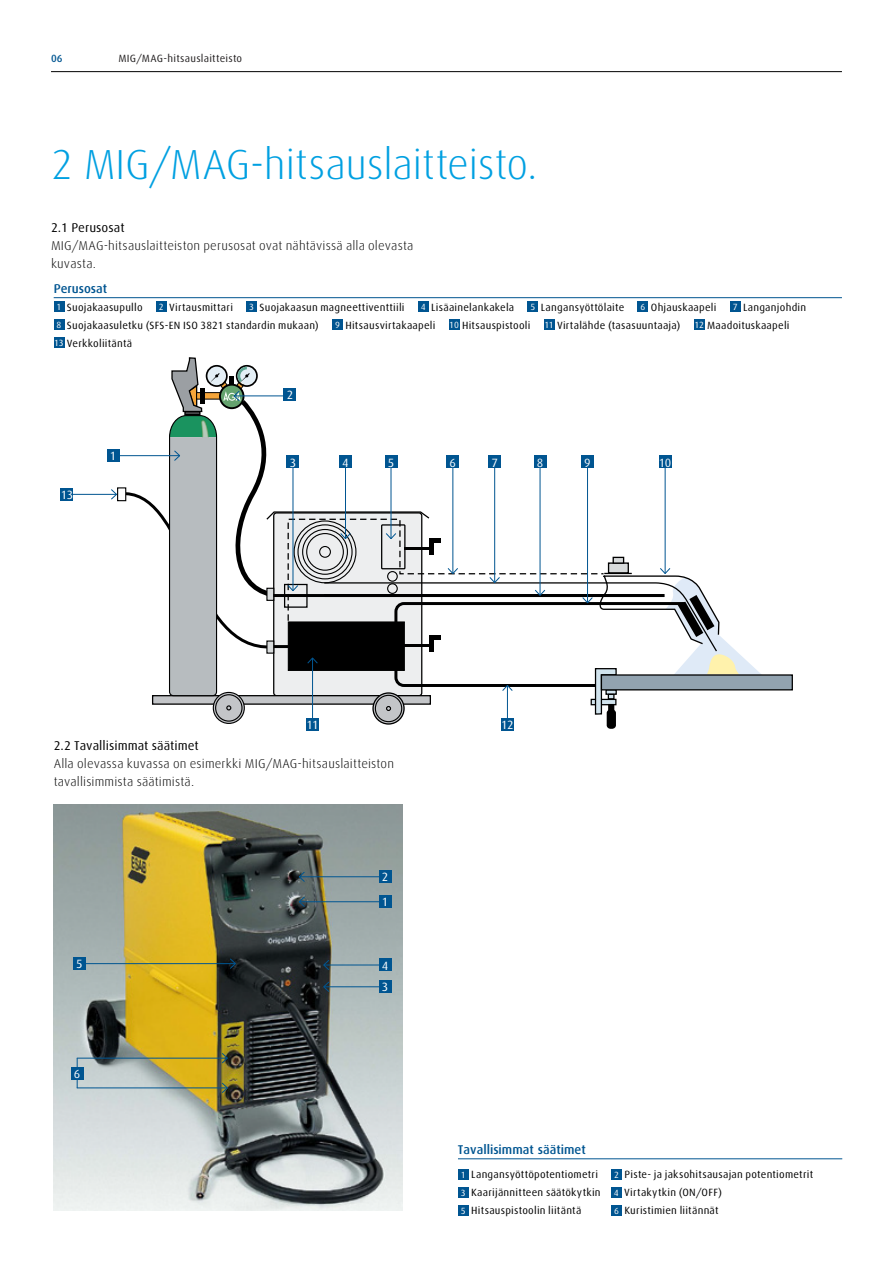
<style>
.page{position:relative;width:893px;height:1263px;background:#fff}
.page>*{position:absolute;margin:0;border:0;box-sizing:border-box;transform-origin:0 0}
.t1{font:300 42px "Linde Dax Global";letter-spacing:-.015em;color:#00a0e1}
.t2{font:300 12.75px/17.9px "Linde Dax Global";letter-spacing:.01em;color:#000}
.t3{font:12.75px "Linde Dax Global";color:#000}
.t4{font:500 12.75px "Linde Dax Global";color:#005591}
.t5{font:12px/21.8px "Linde Dax Global";letter-spacing:-.035em;color:#fff}
.t6{font:10.5px "Linde Dax Global";letter-spacing:.02em;color:#000}
.t7{font:10.5px "Linde Dax Global";letter-spacing:.02em;color:#221f20}
.t8{font:500 10.5px "Linde Dax Global";color:#005591}
.s1{font-size:9px;color:#fff}
</style>
<div class="page">
<img style="left:54px;top:805px;width:348px;height:406px">
<hr style="left:51px;top:71px;width:791px;height:1px;background:#000">
<hr style="left:54px;top:297px;width:788px;height:1px;background:#005591">
<div style="left:54px;top:301px;width:10px;height:11px;background:#005591"></div>
<div style="left:156px;top:301px;width:11px;height:11px;background:#005591"></div>
<div style="left:246px;top:301px;width:11px;height:11px;background:#005591"></div>
<div style="left:418px;top:301px;width:11px;height:11px;background:#005591"></div>
<div style="left:528px;top:301px;width:10px;height:11px;background:#005591"></div>
<div style="left:638px;top:301px;width:10px;height:11px;background:#005591"></div>
<div style="left:730px;top:301px;width:10px;height:11px;background:#005591"></div>
<div style="left:54px;top:319px;width:10px;height:11px;background:#005591"></div>
<div style="left:332px;top:319px;width:11px;height:11px;background:#005591"></div>
<div style="left:449px;top:319px;width:10px;height:11px;background:#005591"></div>
<div style="left:544px;top:319px;width:10px;height:11px;background:#005591"></div>
<div style="left:694px;top:319px;width:10px;height:11px;background:#005591"></div>
<div style="left:54px;top:337px;width:10px;height:11px;background:#005591"></div>
<hr style="left:458px;top:1158px;width:384px;height:1px;background:#005591">
<div style="left:458px;top:1169px;width:11px;height:10px;background:#005591"></div>
<div style="left:611px;top:1169px;width:11px;height:10px;background:#005591"></div>
<div style="left:458px;top:1187px;width:11px;height:10px;background:#005591"></div>
<div style="left:611px;top:1187px;width:11px;height:10px;background:#005591"></div>
<div style="left:458px;top:1205px;width:11px;height:10px;background:#005591"></div>
<div style="left:611px;top:1205px;width:11px;height:10px;background:#005591"></div>
<svg style="left:213px;top:692px;width:31px;height:31px"></svg>
<div style="left:213px;top:692px;width:32px;height:32px;border:1px solid #000;border-radius:50%"></div>
<svg style="left:216px;top:695px;width:26px;height:26px"></svg>
<div style="left:215px;top:694px;width:28px;height:28px;border:1px solid #000;border-radius:50%"></div>
<svg style="left:373px;top:693px;width:31px;height:31px"></svg>
<div style="left:372px;top:692px;width:33px;height:33px;border:1px solid #000;border-radius:50%"></div>
<svg style="left:375px;top:695px;width:27px;height:27px"></svg>
<div style="left:375px;top:695px;width:27px;height:27px;border:1px solid #000;border-radius:50%"></div>
<div style="left:607px;top:709px;width:9px;height:20px;background:#000;border-radius:4px"></div>
<div style="left:601px;top:675px;width:191px;height:15px;background:#92a3b0"></div>
<div style="left:601px;top:674px;width:192px;height:16px;border:1px solid #000"></div>
<div style="left:107px;top:449px;width:13px;height:13px;background:#005591"></div>
<hr style="left:77px;top:963px;width:158px;height:1px;background:#005591">
<svg style="left:229px;top:958px;width:8px;height:11px"></svg>
<hr style="left:77px;top:1058px;width:150px;height:1px;background:#005591">
<svg style="left:221px;top:1052px;width:7px;height:12px"></svg>
<hr style="left:77px;top:1087px;width:150px;height:1px;background:#005591">
<svg style="left:221px;top:1082px;width:7px;height:12px"></svg>
<div style="left:73px;top:957px;width:13px;height:13px;background:#005591"></div>
<hr style="left:299px;top:901px;width:91px;height:1px;background:#005591">
<svg style="left:298px;top:896px;width:8px;height:12px"></svg>
<div style="left:379px;top:895px;width:12px;height:13px;background:#005591"></div>
<hr style="left:324px;top:965px;width:66px;height:1px;background:#005591">
<svg style="left:323px;top:959px;width:7px;height:12px"></svg>
<div style="left:379px;top:958px;width:12px;height:13px;background:#005591"></div>
<hr style="left:324px;top:986px;width:66px;height:1px;background:#005591">
<svg style="left:323px;top:981px;width:7px;height:12px"></svg>
<div style="left:379px;top:980px;width:12px;height:13px;background:#005591"></div>
<hr style="left:299px;top:876px;width:91px;height:1px;background:#005591">
<svg style="left:298px;top:871px;width:8px;height:12px"></svg>
<div style="left:379px;top:870px;width:12px;height:13px;background:#005591"></div>
<hr style="left:64px;top:494px;width:53px;height:1px;background:#005591">
<hr style="left:312px;top:658px;width:1px;height:71px;background:#005591">
<hr style="left:507px;top:685px;width:1px;height:44px;background:#005591">
<div style="left:61px;top:488px;width:12px;height:12px;background:#005591"></div>
<div style="left:306px;top:718px;width:13px;height:12px;background:#005591"></div>
<div style="left:501px;top:718px;width:13px;height:12px;background:#005591"></div>
<svg style="left:110px;top:357px;width:652px;height:358px"></svg>
<div style="left:287px;top:455px;width:12px;height:13px;background:#005591"></div>
<div style="left:339px;top:455px;width:13px;height:13px;background:#005591"></div>
<div style="left:385px;top:455px;width:12px;height:13px;background:#005591"></div>
<div style="left:446px;top:455px;width:13px;height:13px;background:#005591"></div>
<div style="left:659px;top:455px;width:12px;height:13px;background:#005591"></div>
<div style="left:488px;top:455px;width:13px;height:13px;background:#005591"></div>
<div style="left:534px;top:455px;width:12px;height:13px;background:#005591"></div>
<div style="left:581px;top:455px;width:13px;height:13px;background:#005591"></div>
<hr style="left:77px;top:1058px;width:1px;height:30px;background:#005591">
<div style="left:71px;top:1067px;width:13px;height:12px;background:#005591"></div>
<p class="t8" style="left:51px;top:52px;width:13px">06</p>
<p class="t7" style="left:118px;top:52px;width:125px">MIG/MAG-hitsauslaitteisto</p>
<h1 class="t1" style="left:51px;top:139px;width:488px">2 MIG/MAG-hitsauslaitteisto.</h1>
<p class="t3" style="left:51px;top:220px;width:75px">2.1 Perusosat</p>
<p class="t2" style="left:51px;top:237px;width:364px">MIG/MAG-hitsauslaitteiston perusosat ovat nähtävissä alla olevasta kuvasta.</p>
<p class="t4" style="left:54px;top:281px;width:55px">Perusosat</p>
<p class="t6" style="left:57px;top:301px;width:88px"><span class="s1">1</span> Suojakaasupullo</p>
<p class="t6" style="left:159px;top:301px;width:76px"><span class="s1">2</span> Virtausmittari</p>
<p class="t6" style="left:249px;top:301px;width:157px"><span class="s1">3</span> Suojakaasun magneettiventtiili</p>
<p class="t6" style="left:421px;top:301px;width:95px"><span class="s1">4</span> Lisäainelankakela</p>
<p class="t6" style="left:530px;top:301px;width:95px"><span class="s1">5</span> Langansyöttölaite</p>
<p class="t6" style="left:640px;top:301px;width:78px"><span class="s1">6</span> Ohjauskaapeli</p>
<p class="t6" style="left:733px;top:301px;width:75px"><span class="s1">7</span> Langanjohdin</p>
<p class="t6" style="left:57px;top:319px;width:264px"><span class="s1">8</span> Suojakaasuletku (SFS-EN ISO 3821 standardin mukaan)</p>
<p class="t6" style="left:335px;top:319px;width:102px"><span class="s1">9</span> Hitsausvirtakaapeli</p>
<p class="t6" style="left:449px;top:319px;width:83px"><span class="s1">10</span> Hitsauspistooli</p>
<p class="t6" style="left:544px;top:319px;width:138px"><span class="s1">11</span> Virtalähde (tasasuuntaaja)</p>
<p class="t6" style="left:694px;top:319px;width:97px"><span class="s1">12</span> Maadoituskaapeli</p>
<p class="t6" style="left:54px;top:337px;width:79px"><span class="s1">13</span> Verkkoliitäntä</p>
<p class="t5" style="left:61px;top:484px;width:14px">13</p>
<p class="t5" style="left:110px;top:445px;width:8px">1</p>
<p class="t5" style="left:287px;top:384px;width:8px">2</p>
<p class="t5" style="left:290px;top:451px;width:8px">3</p>
<p class="t5" style="left:342px;top:451px;width:8px">4</p>
<p class="t5" style="left:388px;top:451px;width:8px">5</p>
<p class="t5" style="left:450px;top:451px;width:8px">6</p>
<p class="t5" style="left:491px;top:451px;width:8px">7</p>
<p class="t5" style="left:537px;top:451px;width:8px">8</p>
<p class="t5" style="left:584px;top:451px;width:8px">9</p>
<p class="t5" style="left:659px;top:451px;width:14px">10</p>
<p class="t5" style="left:306px;top:714px;width:14px">11</p>
<p class="t5" style="left:501px;top:714px;width:14px">12</p>
<p class="t3" style="left:54px;top:738px;width:147px">2.2 Tavallisimmat säätimet</p>
<p class="t2" style="left:54px;top:754px;width:342px">Alla olevassa kuvassa on esimerkki MIG/MAG-hitsauslaitteiston tavallisimmista säätimistä.</p>
<p class="t5" style="left:382px;top:866px;width:8px">2</p>
<p class="t5" style="left:76px;top:953px;width:8px">5</p>
<p class="t5" style="left:74px;top:1063px;width:8px">6</p>
<p class="t5" style="left:382px;top:891px;width:8px">1</p>
<p class="t5" style="left:382px;top:954px;width:8px">4<br>3</p>
<p class="t4" style="left:458px;top:1142px;width:129px">Tavallisimmat säätimet</p>
<p class="t6" style="left:461px;top:1168px;width:139px"><span class="s1">1</span> Langansyöttöpotentiometri</p>
<p class="t6" style="left:614px;top:1168px;width:200px"><span class="s1">2</span> Piste- ja jaksohitsausajan potentiometrit</p>
<p class="t6" style="left:461px;top:1186px;width:141px"><span class="s1">3</span> Kaarijännitteen säätökytkin</p>
<p class="t6" style="left:614px;top:1186px;width:110px"><span class="s1">4</span> Virtakytkin (ON/OFF)</p>
<p class="t6" style="left:461px;top:1204px;width:122px"><span class="s1">5</span> Hitsauspistoolin liitäntä</p>
<p class="t6" style="left:614px;top:1204px;width:106px"><span class="s1">6</span> Kuristimien liitännät</p>
</div>
